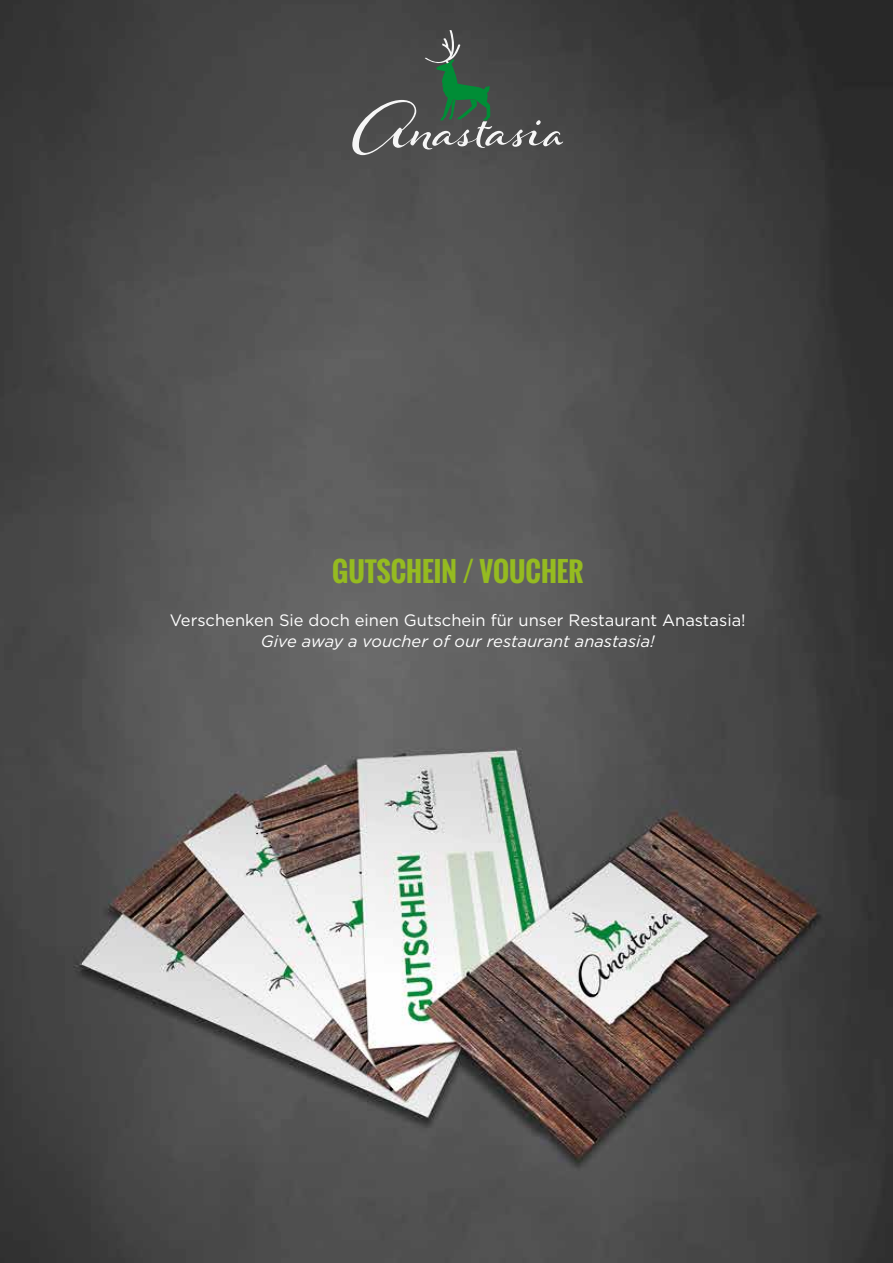
<style>
.page{position:relative;width:893px;height:1263px;background:#fff}
.page>*{position:absolute;margin:0;border:0;box-sizing:border-box;transform-origin:0 0}
.t1{font:700 27px "Oswald";color:#95bb20}
.t2{font:16.5px "Gotham";color:#fff}
.t3{font:italic 16.5px "Gotham";color:#fff}
</style>
<div class="page">
<img style="left:0;top:0;width:893px;height:1263px">
<svg style="left:352px;top:30px;width:211px;height:125px;background:#4f5652"></svg>
<h1 class="t1" style="left:332px;top:551px;width:253px">GUTSCHEIN / VOUCHER</h1>
<p class="t2" style="left:170px;top:609px;width:577px">Verschenken Sie doch einen Gutschein für unser Restaurant Anastasia!</p>
<p class="t3" style="left:261px;top:630px;width:395px">Give away a voucher of our restaurant anastasia!</p>
</div>
